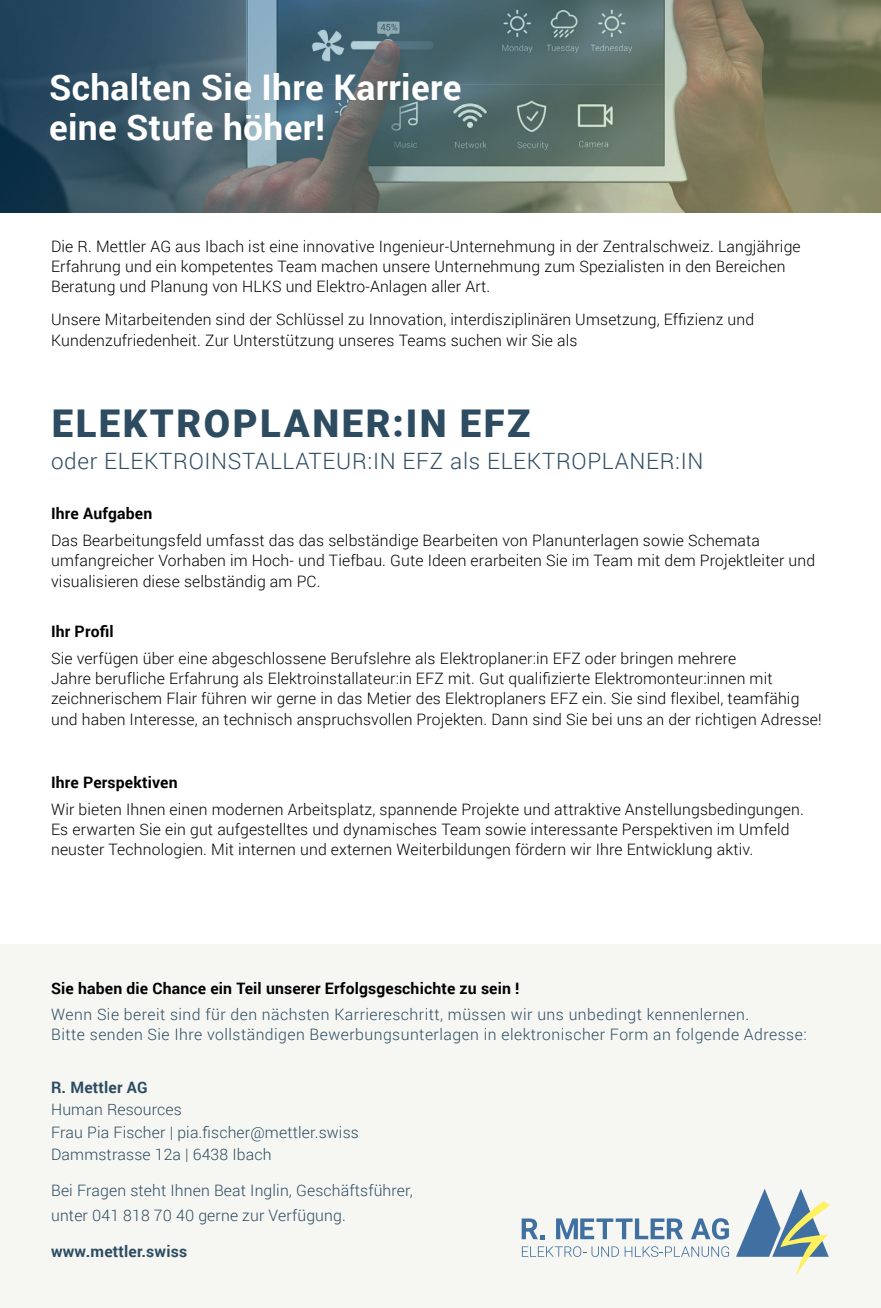
<style>
.page{position:relative;width:881px;height:1308px;background:#fff}
.page>*{position:absolute;margin:0;border:0;box-sizing:border-box;transform-origin:0 0}
.t1{font:900 38.25px "Roboto";letter-spacing:.065em;color:#2d4c61}
.t2{font:700 35.32px/40.1px "Roboto";letter-spacing:.01em;color:#fff}
.t3{font:300 22.5px "Roboto";letter-spacing:.03em;color:#2d4c61}
.t4{font:300 15.75px/20.2px "Roboto";letter-spacing:.01em;color:#000}
.t5{font:300 15.75px/20.2px "Roboto";letter-spacing:.03em;color:#2d4c61}
.t6{font:300 15.75px/22.5px "Roboto";letter-spacing:.01em;color:#2d4c61}
.t7{font:700 15.75px "Roboto";letter-spacing:.01em;color:#000}
.t8{font:700 15.75px "Roboto";letter-spacing:.01em;color:#2d4c61}
</style>
<div class="page">
<div style="left:0;top:945px;width:880px;height:362px;background:#f6f6f3"></div>
<img style="left:0;top:0;width:880px;height:212px">
<svg style="left:521px;top:1246px;width:97px;height:10px"></svg>
<svg style="left:624px;top:1246px;width:104px;height:10px"></svg>
<svg style="left:736px;top:1189px;width:93px;height:87px"></svg>
<svg style="left:521px;top:1218px;width:23px;height:21px"></svg>
<svg style="left:556px;top:1218px;width:126px;height:21px"></svg>
<svg style="left:691px;top:1218px;width:37px;height:21px"></svg>
<h2 class="t2" style="left:49px;top:66px;width:414px">Schalten Sie Ihre Karriere eine Stufe höher!</h2>
<p class="t4" style="left:51px;top:235px;width:750px">Die R. Mettler AG aus Ibach ist eine innovative Ingenieur-Unternehmung in der Zentralschweiz. Langjährige<br>Erfahrung und ein kompetentes Team machen unsere Unternehmung zum Spezialisten in den Bereichen<br>Beratung und Planung von HLKS und Elektro-Anlagen aller Art.</p>
<p class="t4" style="left:51px;top:309px;width:704px">Unsere Mitarbeitenden sind der Schlüssel zu Innovation, interdisziplinären Umsetzung, Effizienz und<br>Kundenzufriedenheit. Zur Unterstützung unseres Teams suchen wir Sie als</p>
<h1 class="t1" style="left:52px;top:397px;width:480px">ELEKTROPLANER:IN EFZ</h1>
<h3 class="t3" style="left:51px;top:445px;width:653px">oder ELEKTROINSTALLATEUR:IN EFZ als ELEKTROPLANER:IN</h3>
<p class="t7" style="left:51px;top:502px;width:103px">Ihre Aufgaben</p>
<p class="t4" style="left:51px;top:530px;width:765px">Das Bearbeitungsfeld umfasst das das selbständige Bearbeiten von Planunterlagen sowie Schemata umfangreicher Vorhaben im Hoch- und Tiefbau. Gute Ideen erarbeiten Sie im Team mit dem Projektleiter und visualisieren diese selbständig am PC.</p>
<p class="t7" style="left:51px;top:620px;width:64px">Ihr Profil</p>
<p class="t4" style="left:51px;top:647px;width:771px">Sie verfügen über eine abgeschlossene Berufslehre als Elektroplaner:in EFZ oder bringen mehrere<br>Jahre berufliche Erfahrung als Elektroinstallateur:in EFZ mit. Gut qualifizierte Elektromonteur:innen mit zeichnerischem Flair führen wir gerne in das Metier des Elektroplaners EFZ ein. Sie sind flexibel, teamfähig und haben Interesse, an technisch anspruchsvollen Projekten. Dann sind Sie bei uns an der richtigen Adresse!</p>
<p class="t7" style="left:51px;top:771px;width:128px">Ihre Perspektiven</p>
<p class="t4" style="left:51px;top:798px;width:753px">Wir bieten Ihnen einen modernen Arbeitsplatz, spannende Projekte und attraktive Anstellungsbedingungen.<br>Es erwarten Sie ein gut aufgestelltes und dynamisches Team sowie interessante Perspektiven im Umfeld neuster Technologien. Mit internen und externen Weiterbildungen fördern wir Ihre Entwicklung aktiv.</p>
<p class="t7" style="left:51px;top:977px;width:470px">Sie haben die Chance ein Teil unserer Erfolgsgeschichte zu sein !</p>
<p class="t5" style="left:51px;top:1003px;width:756px">Wenn Sie bereit sind für den nächsten Karriereschritt, müssen wir uns unbedingt kennenlernen.<br>Bitte senden Sie Ihre vollständigen Bewerbungsunterlagen in elektronischer Form an folgende Adresse:</p>
<p class="t8" style="left:51px;top:1075px;width:98px">R. Mettler AG</p>
<p class="t6" style="left:51px;top:1097px;width:309px">Human Resources<br>Frau Pia Fischer | pia.fischer@mettler.swiss<br>Dammstrasse 12a | 6438 Ibach</p>
<p class="t6" style="left:51px;top:1177px;width:363px;line-height:24.8px">Bei Fragen steht Ihnen Beat Inglin, Geschäftsführer, unter 041 818 70 40 gerne zur Verfügung.</p>
<p class="t8" style="left:51px;top:1240px;width:137px">www.mettler.swiss</p>
</div>
